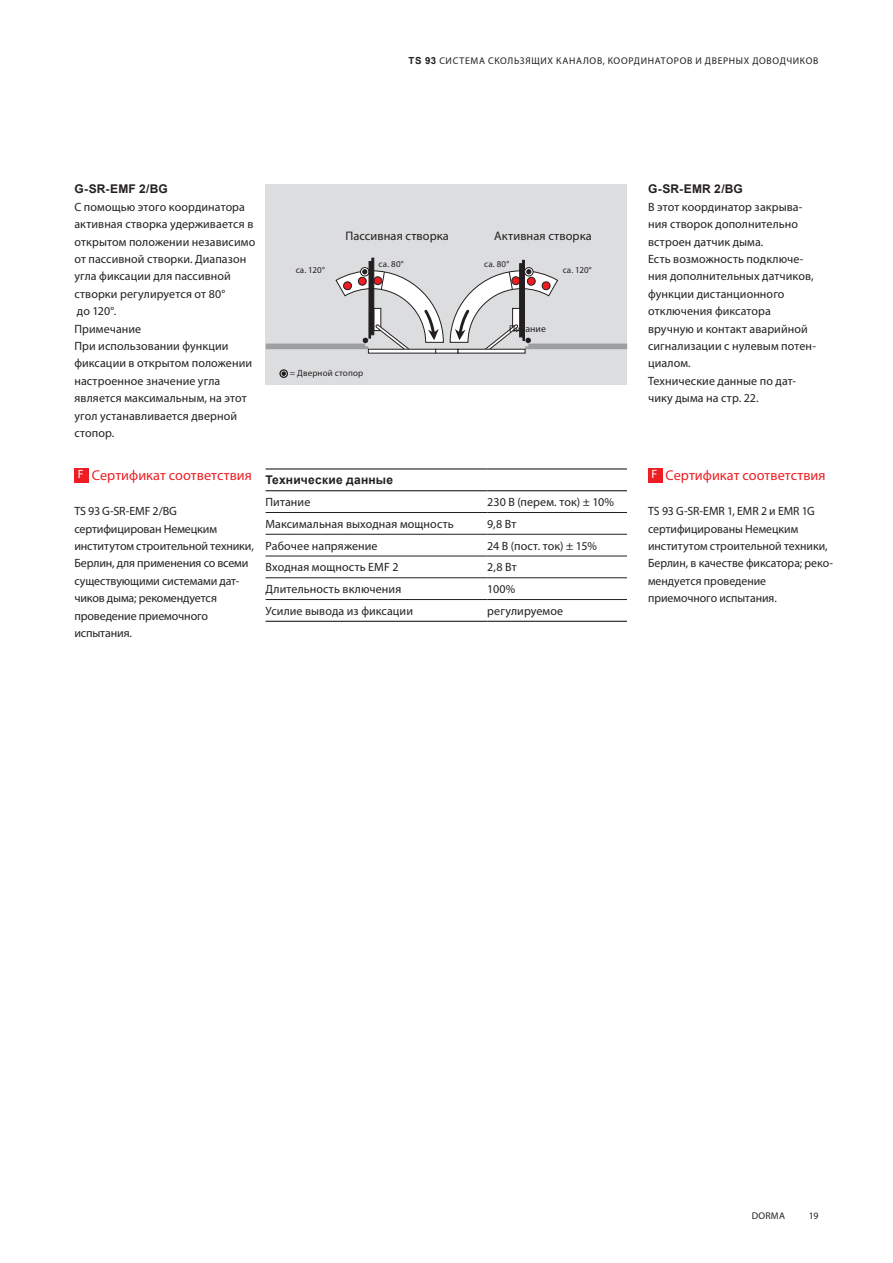
<style>
.page{position:relative;width:893px;height:1263px;background:#fff}
.page>*{position:absolute;margin:0;border:0;box-sizing:border-box;transform-origin:0 0}
.t1{font:14.25px "Myriad Pro";letter-spacing:.005em;color:#ee1d23}
.t2{font:12.3px "Myriad Pro";letter-spacing:.01em;color:#231f20}
.t3{font:12px/17.4px "Myriad Pro";letter-spacing:.005em;color:#231f20}
.t4{font:700 12px "Arial";letter-spacing:.02em;color:#231f20}
.t5{font:9.75px "Myriad Pro";letter-spacing:.02em;color:#231f20}
.t6{font:9px "Myriad Pro";letter-spacing:.02em;color:#231f20}
.s1{font-family:"Arial";font-weight:700}
</style>
<div class="page">
<hr style="left:266px;top:556px;width:221px;height:1px;background:#231f20">
<hr style="left:487px;top:556px;width:140px;height:1px;background:#231f20">
<hr style="left:266px;top:577px;width:221px;height:1px;background:#231f20">
<hr style="left:487px;top:577px;width:140px;height:1px;background:#231f20">
<hr style="left:266px;top:599px;width:221px;height:1px;background:#231f20">
<hr style="left:487px;top:599px;width:140px;height:1px;background:#231f20">
<hr style="left:266px;top:468px;width:221px;height:1px;background:#231f20">
<hr style="left:487px;top:468px;width:140px;height:1px;background:#231f20">
<hr style="left:266px;top:621px;width:221px;height:1px;background:#231f20">
<hr style="left:487px;top:621px;width:140px;height:1px;background:#231f20">
<hr style="left:266px;top:512px;width:221px;height:1px;background:#231f20">
<hr style="left:487px;top:512px;width:140px;height:1px;background:#231f20">
<hr style="left:266px;top:534px;width:221px;height:1px;background:#231f20">
<hr style="left:487px;top:534px;width:140px;height:1px;background:#231f20">
<hr style="left:266px;top:490px;width:221px;height:1px;background:#231f20">
<hr style="left:487px;top:490px;width:140px;height:1px;background:#231f20">
<div style="left:266px;top:185px;width:361px;height:200px;background:#dcdddf"></div>
<svg style="left:266px;top:258px;width:361px;height:95px"></svg>
<div style="left:368px;top:349px;width:68px;height:4px;border:1px solid #231f20"></div>
<div style="left:457px;top:349px;width:68px;height:4px;border:1px solid #231f20"></div>
<div style="left:435px;top:349px;width:23px;height:4px;border:1px solid #231f20"></div>
<svg style="left:279px;top:369px;width:9px;height:9px"></svg>
<div style="left:74px;top:468px;width:15px;height:14px;background:#ee1d23"></div>
<div style="left:648px;top:468px;width:15px;height:14px;background:#ee1d23"></div>
<p class="t5" style="left:408px;top:54px;width:45px"><span class="s1">TS 93</span> Система</p>
<p class="t5" style="left:488px;top:54px;width:8px">сколь</p>
<p class="t5" style="left:520px;top:54px;width:44px">зящих каналов</p>
<p class="t5" style="left:603px;top:54px;width:13px">, коо</p>
<p class="t5" style="left:628px;top:54px;width:20px">рдинато</p>
<p class="t5" style="left:674px;top:54px;width:93px">ров и дверных дово</p>
<p class="t5" style="left:780px;top:54px;width:21px">дчиков</p>
<p class="t4" style="left:74px;top:181px;width:95px">G-SR-EMF 2/BG</p>
<p class="t3" style="left:74px;top:198px;width:182px">С помощью этого координатора активная створка удерживается в открытом положении независимо от пассивной створки. Диапазон угла фиксации для пассивной створки регулируется от 80°<br>до 120°.<br>Примечание<br>При использовании функции фиксации в открытом положении настроенное значение угла является максимальным, на этот угол устанавливается дверной стопор.</p>
<p class="t2" style="left:346px;top:228px;width:105px">Пассивная створка</p>
<p class="t2" style="left:494px;top:228px;width:99px">Активная створка</p>
<p class="t6" style="left:379px;top:259px;width:27px">ca. 80°</p>
<p class="t6" style="left:484px;top:259px;width:27px">ca. 80°</p>
<p class="t6" style="left:296px;top:264px;width:31px">ca. 120°</p>
<p class="t6" style="left:563px;top:264px;width:31px">ca. 120°</p>
<p class="t6" style="left:290px;top:368px;width:75px">= Дверной стопор</p>
<p class="t5" style="left:509px;top:323px;width:38px">Питание</p>
<p class="t1" style="left:78px;top:467px;width:175px"><sup>F</sup> Сертификат соответствия</p>
<p class="t3" style="left:74px;top:502px;width:181px">TS 93 G-SR-EMF 2/BG сертифицирован Немецким институтом строительной техники,<br>Берлин, для применения со всеми существующими системами дат&shy;чиков дыма; рекомендуется проведение приемочного испытания.</p>
<p class="t4" style="left:266px;top:472px;width:129px">Технические данные</p>
<p class="t3" style="left:266px;top:493px;width:46px">Питание</p>
<p class="t3" style="left:487px;top:493px;width:128px">230 В (перем. ток) ± 10%</p>
<p class="t3" style="left:266px;top:515px;width:190px">Максимальная выходная мощность</p>
<p class="t3" style="left:487px;top:515px;width:30px">9,8 Вт</p>
<p class="t3" style="left:266px;top:537px;width:113px">Рабочее напряжение</p>
<p class="t3" style="left:487px;top:537px;width:111px">24 В (пост. ток) ± 15%</p>
<p class="t3" style="left:266px;top:558px;width:134px">Входная мощность EMF 2</p>
<p class="t3" style="left:487px;top:558px;width:31px">2,8 Вт</p>
<p class="t3" style="left:266px;top:580px;width:137px">Длительность включения</p>
<p class="t3" style="left:487px;top:580px;width:30px">100%</p>
<p class="t3" style="left:266px;top:602px;width:149px">Усилие вывода из фиксации</p>
<p class="t3" style="left:487px;top:602px;width:77px">регулируемое</p>
<p class="t4" style="left:648px;top:181px;width:96px">G-SR-EMR 2/BG</p>
<p class="t3" style="left:648px;top:198px;width:169px">В этот координатор закрыва&shy;ния створок дополнительно встроен датчик дыма.<br>Есть возможность подключе&shy;ния дополнительных датчиков, функции дистанционного отключения фиксатора вручную и контакт аварийной сигнализации с нулевым потен&shy;циалом.<br>Технические данные по дат&shy;чику дыма на стр. 22.</p>
<p class="t1" style="left:652px;top:467px;width:175px"><sup>F</sup> Сертификат соответствия</p>
<p class="t3" style="left:648px;top:502px;width:186px">TS 93 G-SR-EMR 1, EMR 2 и EMR 1G сертифицированы Немецким институтом строительной техники,<br>Берлин, в качестве фиксатора; реко&shy;мендуется проведение приемочного испытания.</p>
<p class="t5" style="left:752px;top:1209px;width:35px">DORMA</p>
<p class="t5" style="left:809px;top:1209px;width:11px">19</p>
</div>
